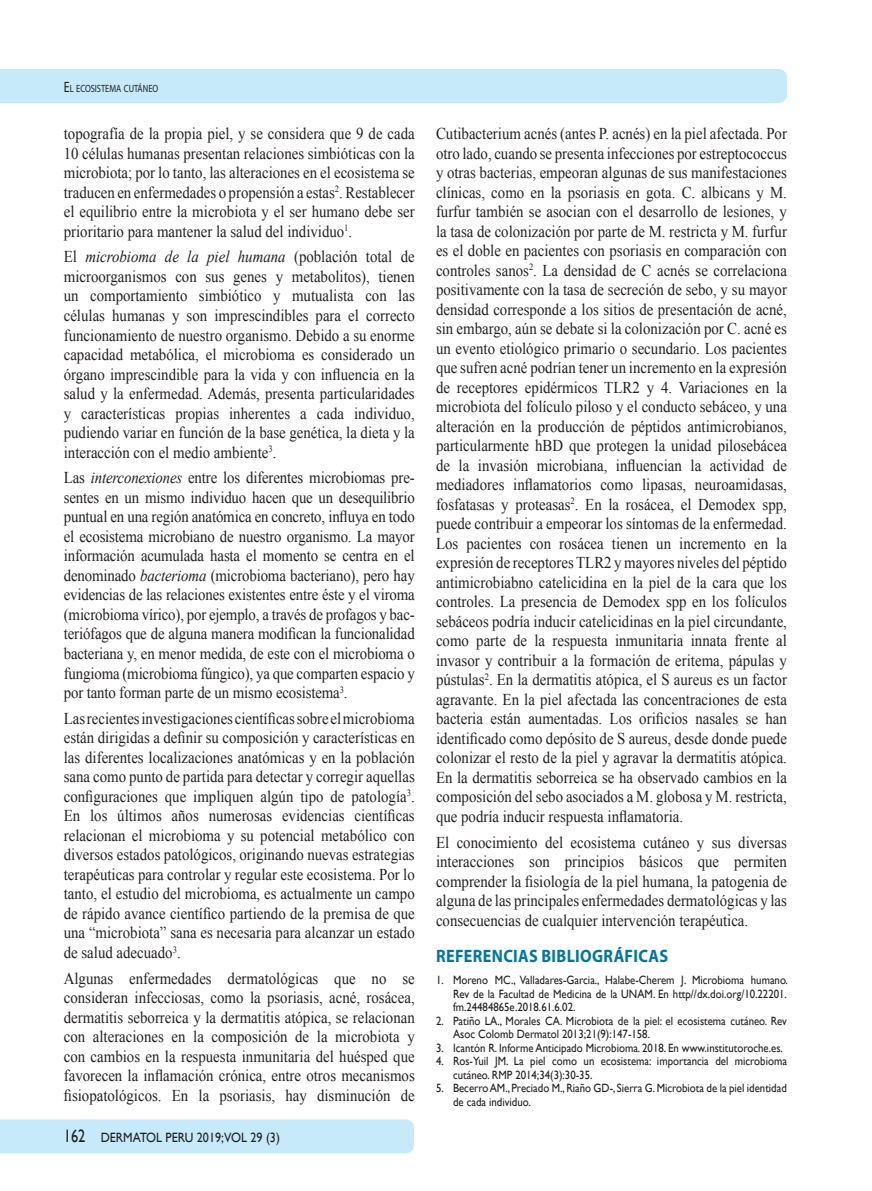
<style>
.page{position:relative;width:872px;height:1191px;background:#fff}
.page>*{position:absolute;margin:0;border:0;box-sizing:border-box;transform-origin:0 0}
.Sub_1{font:700 18px "Myriad Pro";letter-spacing:.02em;color:#0076a3;scale:.9 1}
.Texto{font:16.5px/19.5px "Times New Roman";color:#231f20;text-align:justify;scale:.9 1}
.t1{font:13.5px "Gill Sans";color:#231f20;scale:.9 1}
.bibliografía{font:12px/13.5px "Gill Sans";color:#231f20;scale:.9 1}
.aaaa{font:10.5px "Myriad Pro";color:#231f20;scale:.8 1}
.s1{font-size:15px}
.s2{font-style:italic}
.s3{font-size:18px}
</style>
<div class="page">
<div style="left:0;top:69px;width:787px;height:34px;background:#c6eafa"></div>
<div style="left:0;top:1119px;width:414px;height:34px;background:#c6eafa"></div>
<p class="aaaa" style="left:64px;top:82px;width:120px"><span class="s1">E</span>L ECOSISTEMA CUTÁNEO</p>
<p class="Texto" style="left:64px;top:123px;width:391px">topografía de la propia piel, y se considera que 9 de cada 10 células humanas presentan relaciones simbióticas con la microbiota; por lo tanto, las alteraciones en el ecosistema se traducen en enfermedades o propensión a estas<sup>2</sup>. Restablecer el equilibrio entre la microbiota y el ser humano debe ser prioritario para mantener la salud del individuo<sup>1</sup>.</p>
<p class="Texto" style="left:64px;top:247px;width:391px">El <span class="s2">microbioma de la piel humana</span> (población total de microorganismos con sus genes y metabolitos), tienen un comportamiento simbiótico y mutualista con las células humanas y son imprescindibles para el correcto funcionamiento de nuestro organismo. Debido a su enorme capacidad metabólica, el microbioma es considerado un órgano imprescindible para la vida y con influencia en la salud y la enfermedad. Además, presenta particularidades y características propias inherentes a cada individuo, pudiendo variar en función de la base genética, la dieta y la interacción con el medio ambiente<sup>3</sup>.</p>
<p class="Texto" style="left:64px;top:468px;width:391px">Las <span class="s2">interconexiones</span> entre los diferentes microbiomas pre&shy;sentes en un mismo individuo hacen que un desequilibrio puntual en una región anatómica en concreto, influya en todo el ecosistema microbiano de nuestro organismo. La mayor información acumulada hasta el momento se centra en el denominado <span class="s2">bacterioma</span> (microbioma bacteriano), pero hay evidencias de las relaciones existentes entre éste y el viroma (microbioma vírico), por ejemplo, a través de profagos y bac&shy;teriófagos que de alguna manera modifican la funcionalidad bacteriana y, en menor medida, de este con el microbioma o fungioma (microbioma fúngico), ya que comparten espacio y por tanto forman parte de un mismo ecosistema<sup>3</sup>.</p>
<p class="Texto" style="left:64px;top:708px;width:391px">Las recientes investigaciones científicas sobre el microbioma están dirigidas a definir su composición y características en las diferentes localizaciones anatómicas y en la población sana como punto de partida para detectar y corregir aquellas configuraciones que impliquen algún tipo de patología<sup>3</sup>.<br>En los últimos años numerosas evidencias científicas relacionan el microbioma y su potencial metabólico con diversos estados patológicos, originando nuevas estrategias terapéuticas para controlar y regular este ecosistema. Por lo tanto, el estudio del microbioma, es actualmente un campo de rápido avance científico partiendo de la premisa de que una “microbiota” sana es necesaria para alcanzar un estado de salud adecuado<sup>3</sup>.</p>
<p class="Texto" style="left:64px;top:968px;width:391px">Algunas enfermedades dermatológicas que no se consideran infecciosas, como la psoriasis, acné, rosácea, dermatitis seborreica y la dermatitis atópica, se relacionan con alteraciones en la composición de la microbiota y con cambios en la respuesta inmunitaria del huésped que favorecen la inflamación crónica, entre otros mecanismos fisiopatológicos. En la psoriasis, hay disminución de</p>
<p class="t1" style="left:64px;top:1129px;width:242px"><span class="s3">162</span> DERMATOL PERU 2019;VOL 29 (3)</p>
<p class="Texto" style="left:436px;top:123px;width:391px">Cutibacterium acnés (antes P. acnés) en la piel afectada. Por otro lado, cuando se presenta infecciones por estreptococcus y otras bacterias, empeoran algunas de sus manifestaciones clínicas, como en la psoriasis en gota. C. albicans y M. furfur también se asocian con el desarrollo de lesiones, y la tasa de colonización por parte de M. restricta y M. furfur es el doble en pacientes con psoriasis en comparación con controles sanos<sup>2</sup>. La densidad de C acnés se correlaciona positivamente con la tasa de secreción de sebo, y su mayor densidad corresponde a los sitios de presentación de acné, sin embargo, aún se debate si la colonización por C. acné es un evento etiológico primario o secundario. Los pacientes que sufren acné podrían tener un incremento en la expresión de receptores epidérmicos TLR2 y 4. Variaciones en la microbiota del folículo piloso y el conducto sebáceo, y una alteración en la producción de péptidos antimicrobianos, particularmente hBD que protegen la unidad pilosebácea de la invasión microbiana, influencian la actividad de mediadores inflamatorios como lipasas, neuroamidasas, fosfatasas y proteasas<sup>2</sup>. En la rosácea, el Demodex spp, puede contribuir a empeorar los síntomas de la enfermedad.<br>Los pacientes con rosácea tienen un incremento en la expresión de receptores TLR2 y mayores niveles del péptido antimicrobiabno catelicidina en la piel de la cara que los controles. La presencia de Demodex spp en los folículos sebáceos podría inducir catelicidinas en la piel circundante, como parte de la respuesta inmunitaria innata frente al invasor y contribuir a la formación de eritema, pápulas y pústulas<sup>2</sup>. En la dermatitis atópica, el S aureus es un factor agravante. En la piel afectada las concentraciones de esta bacteria están aumentadas. Los orificios nasales se han identificado como depósito de S aureus, desde donde puede colonizar el resto de la piel y agravar la dermatitis atópica.<br>En la dermatitis seborreica se ha observado cambios en la composición del sebo asociados a M. globosa y M. restricta, que podría inducir respuesta inflamatoria.</p>
<p class="Texto" style="left:436px;top:832px;width:391px">El conocimiento del ecosistema cutáneo y sus diversas interacciones son principios básicos que permiten comprender la fisiología de la piel humana, la patogenia de alguna de las principales enfermedades dermatológicas y las consecuencias de cualquier intervención terapéutica.</p>
<p class="Sub_1" style="left:436px;top:944px;width:259px">REFERENCIAS BIBLIOGRÁFICAS</p>
<p class="bibliografía" style="left:453px;top:973px;width:374px;text-align:justify;text-indent:-17px">1. Moreno MC., Valladares-Garcia., Halabe-Cherem J. Microbioma humano.<br>Rev de la Facultad de Medicina de la UNAM. En http//dx.doi.org/10.22201. fm.24484865e.2018.61.6.02.</p>
<p class="bibliografía" style="left:453px;top:1013px;width:372px;text-indent:-17px">2. Patiño LA., Morales CA. Microbiota de la piel: el ecosistema cutáneo. Rev<br>Asoc Colomb Dermatol 2013;21(9):147-158.</p>
<p class="bibliografía" style="left:436px;top:1040px;width:387px">3. Icantón R. Informe Anticipado Microbioma. 2018. En www.institutoroche.es.</p>
<p class="bibliografía" style="left:453px;top:1054px;width:372px;text-indent:-17px">4. Ros-Yuil JM. La piel como un ecosistema: importancia del microbioma cutáneo. RMP 2014;34(3):30-35.</p>
<p class="bibliografía" style="left:453px;top:1081px;width:372px;text-indent:-17px">5. Becerro AM., Preciado M., Riaño GD-, Sierra G. Microbiota de la piel identidad de cada individuo.</p>
</div>
